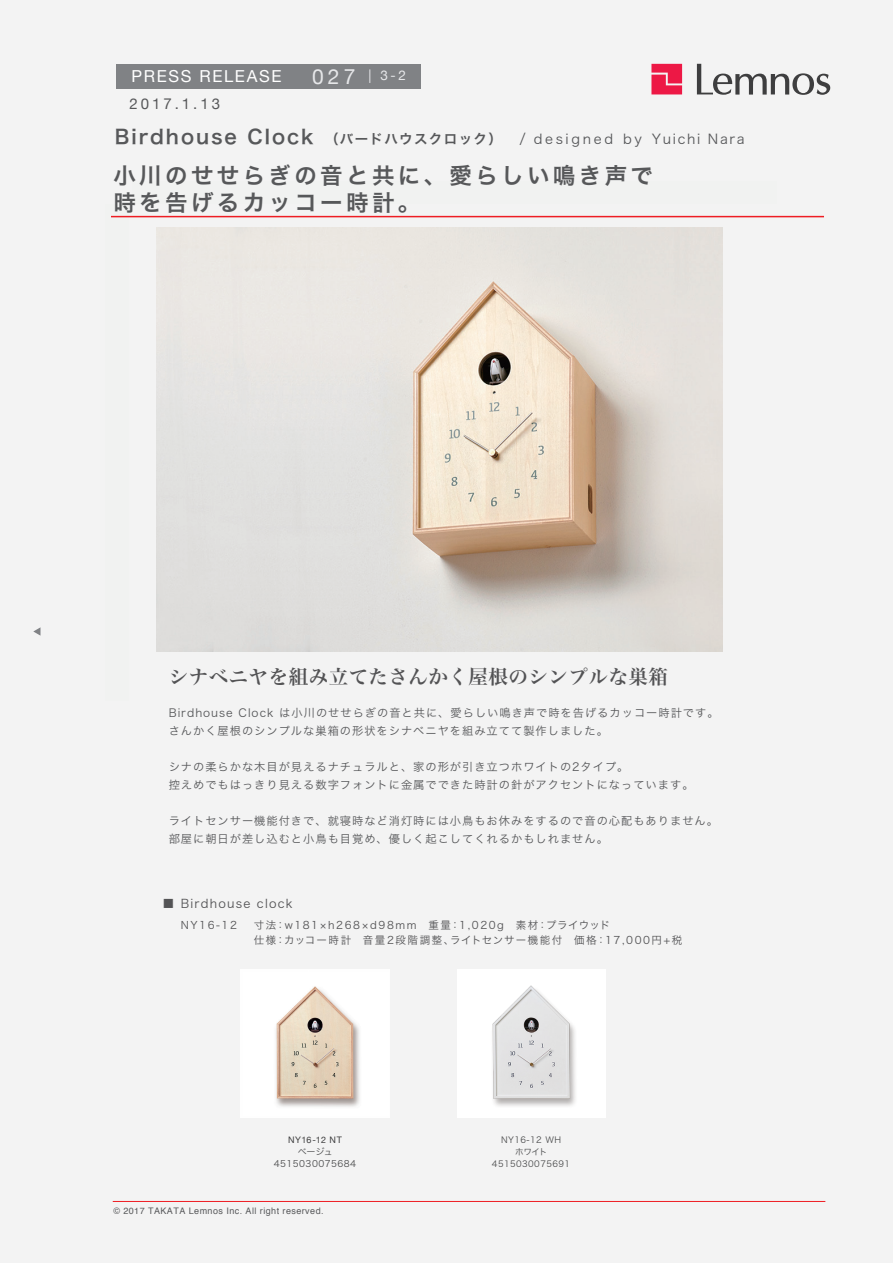
<style>
.page{position:relative;width:893px;height:1263px;background:#fff}
.page>*{position:absolute;margin:0;border:0;box-sizing:border-box;transform-origin:0 0}
.t1{font:22.5px/27px "Hira Kaku Pro W6";letter-spacing:.15em;color:#57585a}
.t2{font:19.5px "Hira Kaku Pro W6";letter-spacing:.1em;color:#57585a}
.t3{font:19.5px "Hira Min Pro W6";letter-spacing:.025em;color:#535355}
.t4{font:16.5px "Helvetica Neue";letter-spacing:.1em;color:#fff}
.t5{font:15px "Helvetica Neue";letter-spacing:.2em;color:#57585a}
.t6{font:13.5px "Hira Kaku Pro W3";letter-spacing:.16em;color:#57585a}
.t7{font:13.5px "Helvetica Neue";color:#e6e7e9}
.t8{font:12px "Hira Kaku Pro W3";letter-spacing:.1em;color:#535355}
.t9{font:11.25px/18px "Hira Kaku Pro W3";letter-spacing:.085em;color:#57585a}
.t10{font:10.5px/15px "Hira Kaku Pro W3";letter-spacing:.15em;color:#535355}
.t11{font:9px "Helvetica";letter-spacing:.05em;color:#57585a}
.t12{font:9px/11.7px "Hira Kaku Pro W3";letter-spacing:.05em;color:#4b4c4d;text-align:center}
.t13{font:9px "Helvetica Neue";letter-spacing:.035em;color:#3e3e3f}
.t14{font:8.55px/11.7px "Hira Kaku Pro W3";letter-spacing:.05em;color:#4b4c4d;text-align:center}
.s1{font-size:21px}
.s2{font-size:13.5px}
</style>
<div class="page">
<div style="left:0;top:1px;width:893px;height:1262px;background:#f3f3f3"></div>
<hr style="left:113px;top:1201px;width:712px;height:1px;background:#ee1d23">
<svg style="left:33px;top:627px;width:7px;height:9px"></svg>
<div style="left:116px;top:64px;width:305px;height:24px;background:#808285"></div>
<svg style="left:697px;top:64px;width:133px;height:31px"></svg>
<svg style="left:651px;top:64px;width:31px;height:30px"></svg>
<hr style="left:111px;top:216px;width:713px;height:1px;background:#ee1d23">
<img style="left:157px;top:227px;width:566px;height:424px">
<img style="left:241px;top:969px;width:148px;height:148px">
<img style="left:457px;top:969px;width:148px;height:148px">
<h3 class="t4" style="left:132px;top:65px;width:151px">PRESS RELEASE</h3>
<p class="t7" style="left:312px;top:66px;width:95px"><span class="s1">027</span> | 3-2</p>
<h3 class="t5" style="left:129px;top:93px;width:92px">2017.1.13</h3>
<h2 class="t2" style="left:115px;top:119px;width:389px">Birdhouse Clock <span class="s2">（バードハウスクロック）</span></h2>
<p class="t6" style="left:519px;top:127px;width:227px">/ designed by Yuichi Nara</p>
<h1 class="t1" style="left:113px;top:161px;width:541px">小川のせせらぎの音と共に、愛らしい鳴き声で時を告げるカッコー時計。</h1>
<h2 class="t3" style="left:169px;top:659px;width:501px">シナベニヤを組み立てたさんかく屋根のシンプルな巣箱</h2>
<p class="t9" style="left:169px;top:702px;width:551px">Birdhouse Clock は小川のせせらぎの音と共に、愛らしい鳴き声で時を告げるカッコー時計です。さんかく屋根のシンプルな巣箱の形状をシナベニヤを組み立てて製作しました。</p>
<p class="t9" style="left:169px;top:756px;width:526px">シナの柔らかな木目が見えるナチュラルと、家の形が引き立つホワイトの2タイプ。<br>控えめでもはっきり見える数字フォントに金属でできた時計の針がアクセントになっています。</p>
<p class="t9" style="left:169px;top:810px;width:551px">ライトセンサー機能付きで、就寝時など消灯時には小鳥もお休みをするので音の心配もありません。部屋に朝日が差し込むと小鳥も目覚め、優しく起こしてくれるかもしれません。</p>
<p class="t8" style="left:163px;top:892px;width:132px">■ Birdhouse clock</p>
<p class="t10" style="left:181px;top:916px;width:58px">NY16-12</p>
<p class="t10" style="left:254px;top:916px;width:430px">寸法：w181×h268×d98mm 重量：1,020g 素材：プライウッド<br>仕様：カッコー時計 音量2段階調整、ライトセンサー機能付 価格：17,000円+税</p>
<p class="t13" style="left:288px;top:1134px;width:55px">NY16-12 NT</p>
<p class="t12" style="left:274px;top:1145px;width:84px">ベージュ<br>4515030075684</p>
<p class="t11" style="left:113px;top:1203px;width:212px">© 2017 TAKATA Lemnos Inc. All right reserved.</p>
<p class="t14" style="left:492px;top:1134px;width:80px">NY16-12 WH<br>ホワイト<br>4515030075691</p>
</div>
